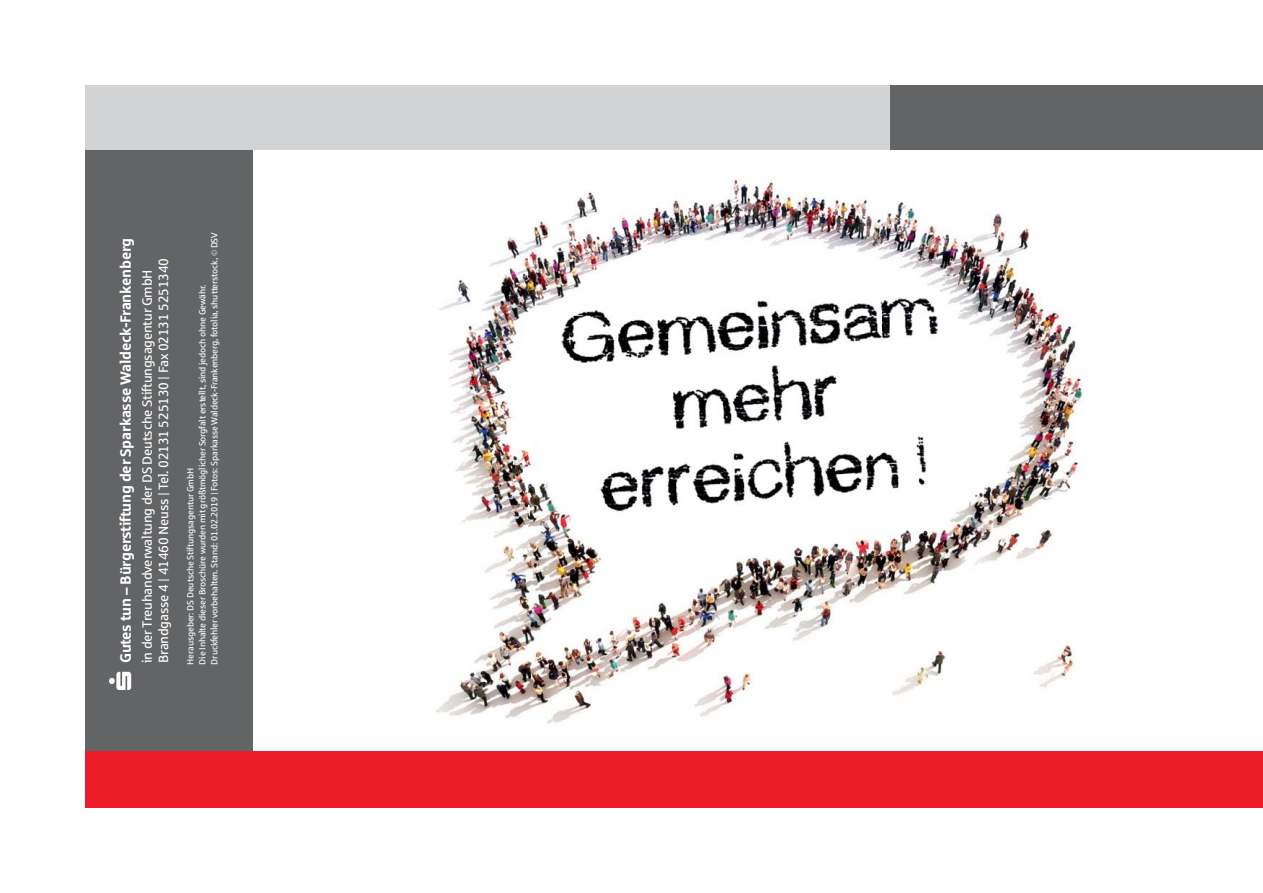
<style>
.page{position:relative;width:1263px;height:893px;background:#fff}
.page>*{position:absolute;margin:0;border:0;box-sizing:border-box;transform-origin:0 0}
.t1{font:700 15px "Sparkasse Rg";letter-spacing:-.02em;color:#fff}
.t2{font:13.5px/16.5px "Sparkasse Rg";letter-spacing:-.02em;color:#fff}
.t3{font:9px/12px "Sparkasse Rg";letter-spacing:-.02em;color:#fff}
.s1{font-family:"Myriad Pro";font-weight:300;font-style:italic;font-stretch:condensed}
</style>
<div class="page">
<div style="left:85px;top:751px;width:1178px;height:57px;background:#ed1c29"></div>
<div style="left:85px;top:85px;width:1178px;height:150px;background:#d1d3d4"></div>
<div style="left:891px;top:85px;width:372px;height:150px;background:#636466"></div>
<div style="left:253px;top:150px;width:1010px;height:601px;background:#fff"></div>
<img style="left:436px;top:179px;width:650px;height:545px">
<img style="left:529px;top:252px;width:455px;height:303px">
<div style="left:85px;top:150px;width:168px;height:601px;background:#636466"></div>
<svg style="left:109px;top:672px;width:22px;height:18px"></svg>
<h1 class="t1" style="left:120px;top:663px;width:427px;rotate:-90deg">Gutes tun – Bürgerstiftung der Sparkasse Waldeck-Frankenberg</h1>
<h2 class="t2" style="left:140px;top:663px;width:407px;rotate:-90deg">in der Treuhandverwaltung der DS Deutsche Stiftungsagentur GmbH<br>Brandgasse 4 | 41460 Neuss | Tel. 02131 525130 | Fax 02131 5251340</h2>
<p class="t3" style="left:185px;top:664px;width:434px;rotate:-90deg">Herausgeber: DS Deutsche Stiftungsagentur GmbH<br>Die Inhalte dieser Broschüre wurden mit größtmöglicher Sorgfalt erstellt, sind jedoch ohne Gewähr.<br>Druckfehler vorbehalten. Stand: 01.02.2019 | Fotos: Sparkasse Waldeck-Frankenberg, fotolia, shutterstock, <span class="s1">©</span> DSV</p>
</div>
